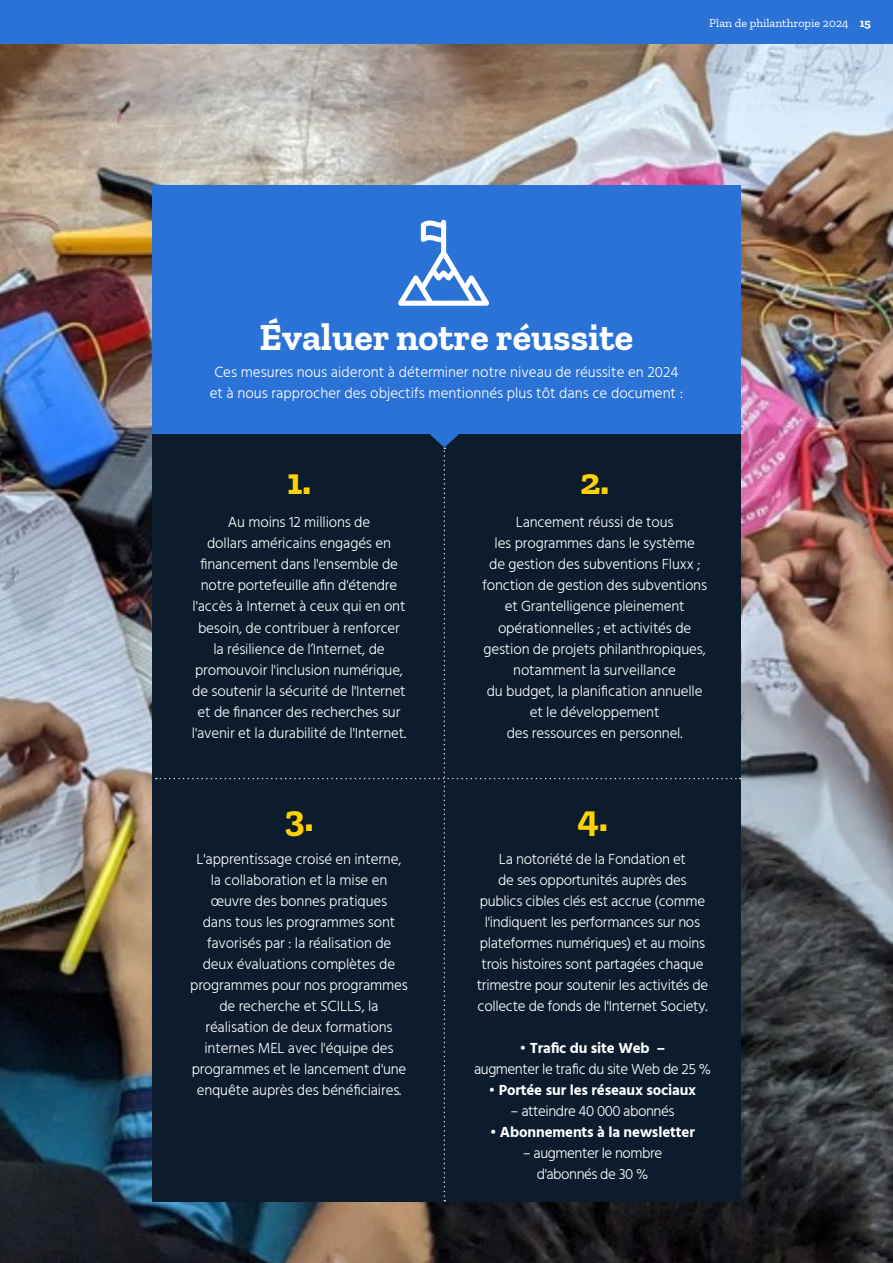
<style>
.page{position:relative;width:893px;height:1263px;background:#fff}
.page>*{position:absolute;margin:0;border:0;box-sizing:border-box;transform-origin:0 0}
.t1{font:700 38.1px "Zilla Slab";color:#fff}
.t2{font:700 38.1px "Zilla Slab";color:#fed100}
.t3{font:300 15px/21px "Hind";letter-spacing:-.01em;color:#fff;text-align:center}
.t4{font:300 15px/21px "Hind";letter-spacing:-.03em;color:#fff;text-align:center}
.t5{font:700 15px "Hind";letter-spacing:-.01em;color:#fff}
.t6{font:12px "Zilla Slab";color:#fff}
.s1{font-weight:700}
</style>
<div class="page">
<div style="left:0;top:0;width:893px;height:45px;background:#2b72d6"></div>
<img style="left:0;top:45px;width:893px;height:1218px">
<div style="left:152px;top:185px;width:588px;height:249px;background:#2b72d6"></div>
<div style="left:156px;top:433px;width:585px;height:768px;background:#0c1c2c"></div>
<svg style="left:398px;top:219px;width:91px;height:87px"></svg>
<p class="t6" style="left:709px;top:16px;width:163px">Plan de philanthropie 2024 <span class="s1">15</span></p>
<h1 class="t1" style="left:260px;top:316px;width:375px">Évaluer notre réussite</h1>
<p class="t3" style="left:210px;top:363px;width:475px">Ces mesures nous aideront à déterminer notre niveau de réussite en 2024 et à nous rapprocher des objectifs mentionnés plus tôt dans ce document :</p>
<h1 class="t2" style="left:287px;top:460px;width:26px">1.</h1>
<p class="t3" style="left:192px;top:513px;width:216px">Au moins 12 millions de<br>dollars américains engagés en financement dans l'ensemble de notre portefeuille afin d'étendre l'accès à Internet à ceux qui en ont besoin, de contribuer à renforcer la résilience de l’Internet, de promouvoir l'inclusion numérique, de soutenir la sécurité de l'Internet et de financer des recherches sur l'avenir et la durabilité de l'Internet.</p>
<h1 class="t2" style="left:285px;top:796px;width:30px">3.</h1>
<p class="t3" style="left:190px;top:849px;width:219px">L'apprentissage croisé en interne, la collaboration et la mise en œuvre des bonnes pratiques<br>dans tous les programmes sont favorisés par : la réalisation de deux évaluations complètes de programmes pour nos programmes de recherche et SCILLS, la réalisation de deux formations internes MEL avec l'équipe des programmes et le lancement d'une enquête auprès des bénéficiaires.</p>
<h1 class="t2" style="left:580px;top:460px;width:31px">2.</h1>
<p class="t3" style="left:482px;top:513px;width:227px">Lancement réussi de tous<br>les programmes dans le système<br>de gestion des subventions Fluxx ; fonction de gestion des subventions et Grantelligence pleinement opérationnelles ; et activités de gestion de projets philanthropiques, notamment la surveillance<br>du budget, la planification annuelle et le développement<br>des ressources en personnel.</p>
<h1 class="t2" style="left:577px;top:796px;width:32px">4.</h1>
<p class="t3" style="left:477px;top:849px;width:233px">La notoriété de la Fondation et<br>de ses opportunités auprès des publics cibles clés est accrue (comme l'indiquent les performances sur nos plateformes numériques) et au moins trois histoires sont partagées chaque trimestre pour soutenir les activités de collecte de fonds de l'Internet Society.</p>
<p class="t5" style="left:520px;top:1038px;width:147px">• Trafic du site Web –</p>
<p class="t4" style="left:474px;top:1059px;width:238px">augmenter le trafic du site Web de 25 %</p>
<p class="t5" style="left:489px;top:1080px;width:209px">• Portée sur les réseaux sociaux</p>
<p class="t4" style="left:511px;top:1101px;width:165px">– atteindre 40 000 abonnés</p>
<p class="t5" style="left:490px;top:1122px;width:206px">• Abonnements à la newsletter</p>
<p class="t4" style="left:523px;top:1143px;width:141px">– augmenter le nombre d'abonnés de 30 %</p>
</div>
